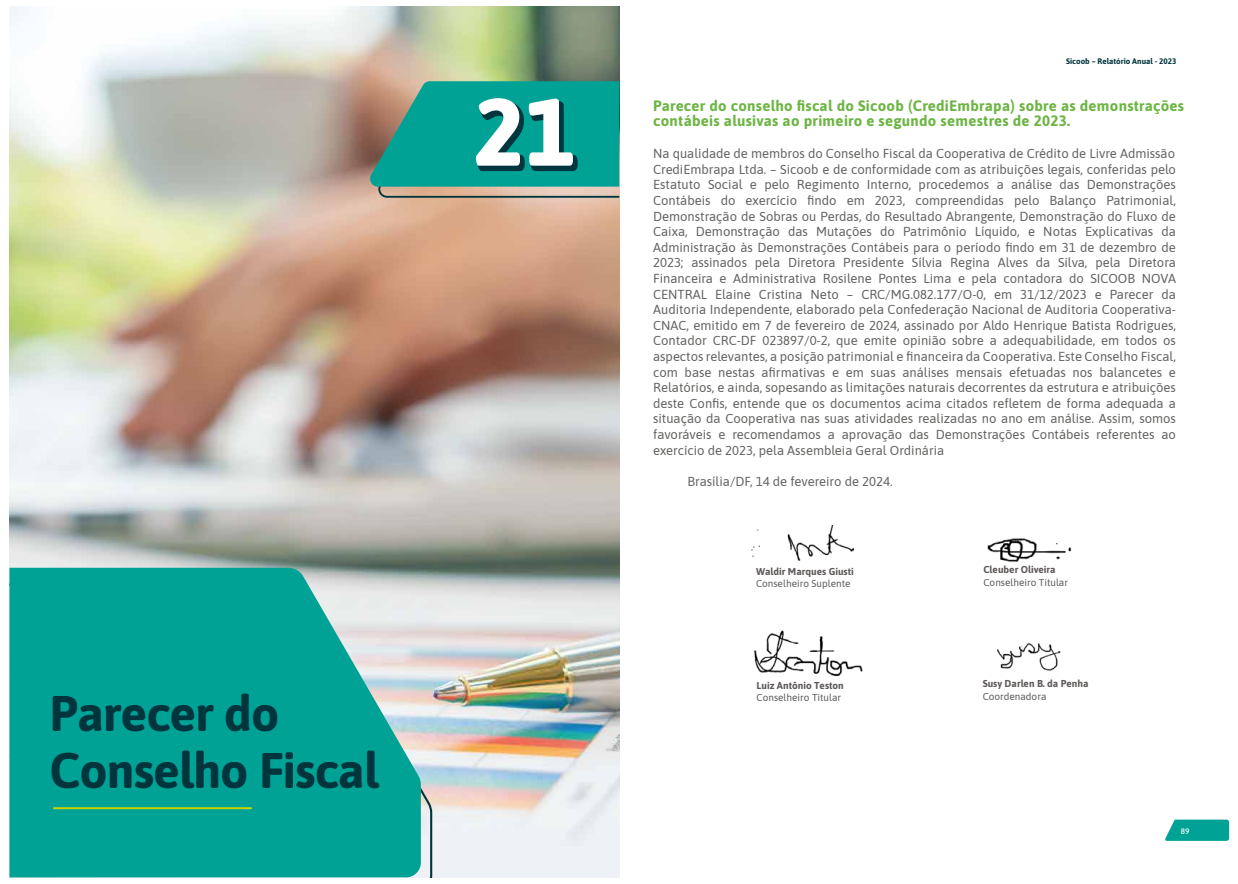
<style>
.page{position:relative;width:1238px;height:884px;background:#fff}
.page>*{position:absolute;margin:0;border:0;box-sizing:border-box;transform-origin:0 0}
.t1{font:800 95.3px "Asap";color:#fff}
.t2{font:700 49.8px/56.9px "Asap";letter-spacing:-.02em;color:#00353e}
.t3{font:700 15px/15px "Asap";letter-spacing:.02em;color:#6cb543}
.t4{font:13px/15.6px "Asap";color:#626260;text-align:justify}
.t5{font:700 10px "Asap";color:#5e5a59}
.t6{font:10px "Asap";color:#5e5a59}
.t7{font:700 8px "Asap";color:#00353e}
.t8{font:500 8px "Asap";color:#fff}
</style>
<div class="page">
<img style="left:751px;top:526px;width:102px;height:35px">
<img style="left:987px;top:538px;width:85px;height:25px">
<img style="left:754px;top:630px;width:109px;height:47px">
<img style="left:997px;top:643px;width:64px;height:28px">
<svg style="left:1165px;top:819px;width:63px;height:22px"></svg>
<img style="left:9px;top:7px;width:610px;height:870px">
<svg style="left:421px;top:582px;width:12px;height:295px"></svg>
<svg style="left:9px;top:568px;width:412px;height:309px;fill:#00a295"></svg>
<svg style="left:368px;top:81px;width:252px;height:118px"></svg>
<hr style="left:54px;top:807px;width:197px;height:2px;background:#c8d300">
<h2 class="t2" style="left:50px;top:683px;width:331px">Parecer do<br>Conselho Fiscal</h2>
<h1 class="t1" style="left:473px;top:66px;width:103px">21</h1>
<p class="t7" style="left:1065px;top:56px;width:112px">Sicoob – Relatório Anual - 2023</p>
<p class="t3" style="left:653px;top:97px;width:532px">Parecer do conselho fiscal do Sicoob (CrediEmbrapa) sobre as demonstrações contábeis alusivas ao primeiro e segundo semestres de 2023.</p>
<p class="t4" style="left:653px;top:145px;width:524px">Na qualidade de membros do Conselho Fiscal da Cooperativa de Crédito de Livre Admissão CrediEmbrapa Ltda. – Sicoob e de conformidade com as atribuições legais, conferidas pelo Estatuto Social e pelo Regimento Interno, procedemos a análise das Demonstrações Contábeis do exercício findo em 2023, compreendidas pelo Balanço Patrimonial, Demonstração de Sobras ou Perdas, do Resultado Abrangente, Demonstração do Fluxo de Caixa, Demonstração das Mutações do Patrimônio Líquido, e Notas Explicativas da Administração às Demonstrações Contábeis para o período findo em 31 de dezembro de 2023; assinados pela Diretora Presidente Sílvia Regina Alves da Silva, pela Diretora Financeira e Administrativa Rosilene Pontes Lima e pela contadora do SICOOB NOVA CENTRAL Elaine Cristina Neto – CRC/MG.082.177/O-0, em 31/12/2023 e Parecer da Auditoria Independente, elaborado pela Confederação Nacional de Auditoria Cooperativa-CNAC, emitido em 7 de fevereiro de 2024, assinado por Aldo Henrique Batista Rodrigues, Contador CRC-DF 023897/0-2, que emite opinião sobre a adequabilidade, em todos os aspectos relevantes, a posição patrimonial e financeira da Cooperativa. Este Conselho Fiscal, com base nestas afirmativas e em suas análises mensais efetuadas nos balancetes e Relatórios, e ainda, sopesando as limitações naturais decorrentes da estrutura e atribuições deste Confis, entende que os documentos acima citados refletem de forma adequada a situação da Cooperativa nas suas atividades realizadas no ano em análise. Assim, somos favoráveis e recomendamos a aprovação das Demonstrações Contábeis referentes ao exercício de 2023, pela Assembleia Geral Ordinária</p>
<p class="t4" style="left:687px;top:473px;width:206px">Brasília/DF, 14 de fevereiro de 2024.</p>
<p class="t5" style="left:756px;top:564px;width:99px">Waldir Marques Giusti</p>
<p class="t6" style="left:756px;top:577px;width:96px">Conselheiro Suplente</p>
<p class="t5" style="left:756px;top:678px;width:89px">Luiz Antônio Teston</p>
<p class="t6" style="left:756px;top:691px;width:86px">Conselheiro Titular</p>
<p class="t5" style="left:983px;top:563px;width:74px">Cleuber Oliveira</p>
<p class="t6" style="left:983px;top:576px;width:86px">Conselheiro Titular</p>
<p class="t5" style="left:982px;top:677px;width:107px">Susy Darlen B. da Penha</p>
<p class="t6" style="left:982px;top:690px;width:65px">Coordenadora</p>
<p class="t8" style="left:1180px;top:826px;width:10px">89</p>
</div>
